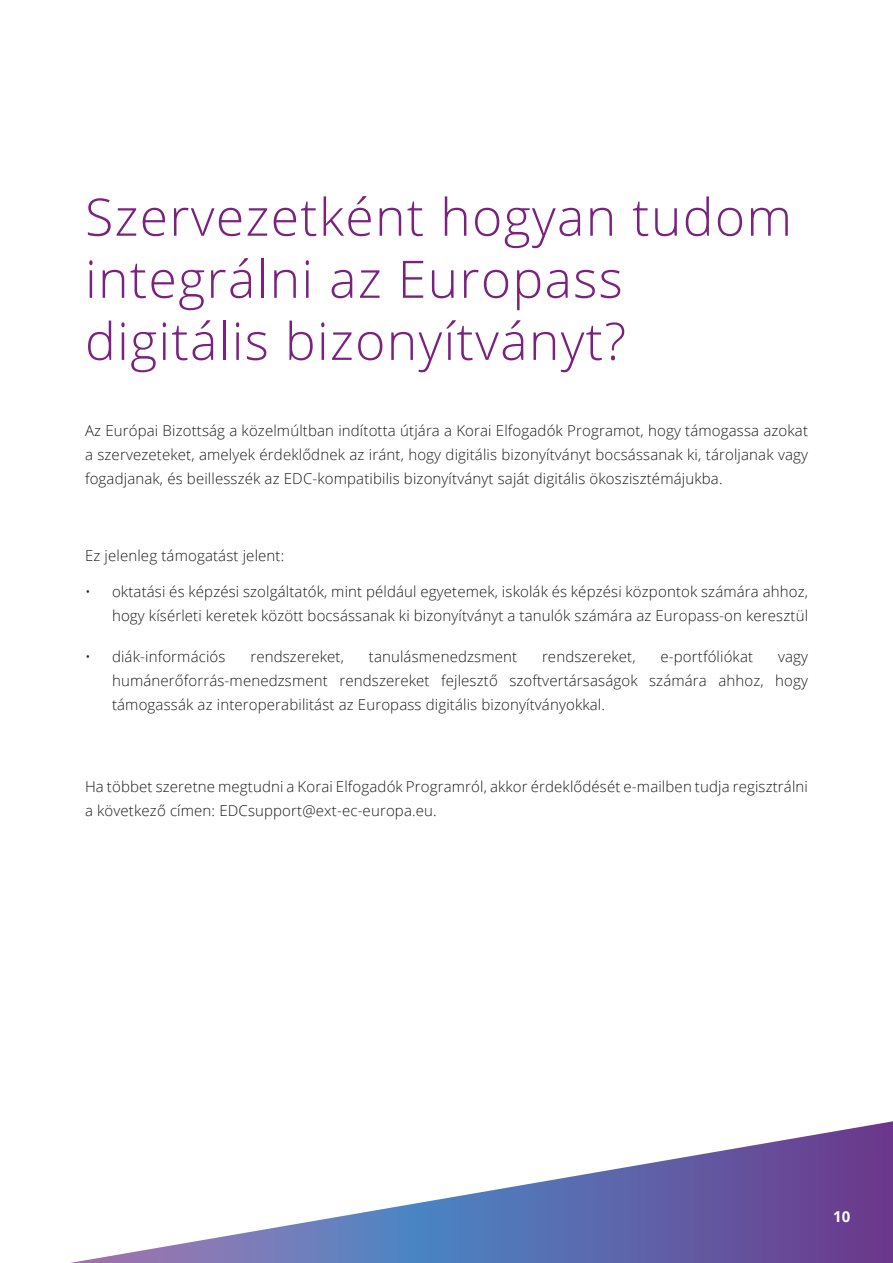
<style>
.page{position:relative;width:893px;height:1263px;background:#fff}
.page>*{position:absolute;margin:0;border:0;box-sizing:border-box;transform-origin:0 0}
.Page_Headings{font:300 51.75px/62.1px "Open Sans";letter-spacing:.025em;color:#7a227e}
.Body{font:300 15px/24px "Open Sans";letter-spacing:.01em;color:#1b1b1a;text-align:justify}
.t1{font:700 15px "Open Sans";color:#fff}
</style>
<div class="page">
<svg style="left:70px;top:1121px;width:823px;height:142px"></svg>
<p class="Page_Headings" style="left:85px;top:184px;width:708px">Szervezetként hogyan tudom integrálni az Europass digitális bizonyítványt?</p>
<p class="Body" style="left:85px;top:418px;width:724px">Az Európai Bizottság a közelmúltban indította útjára a Korai Elfogadók Programot, hogy támogassa azokat a szervezeteket, amelyek érdeklődnek az iránt, hogy digitális bizonyítványt bocsássanak ki, tároljanak vagy fogadjanak, és beillesszék az EDC-kompatibilis bizonyítványt saját digitális ökoszisztémájukba.</p>
<p class="Body" style="left:85px;top:543px;width:201px">Ez jelenleg támogatást jelent:</p>
<p class="Body" style="left:85px;top:579px;width:724px;text-align:right">• oktatási és képzési szolgáltatók, mint például egyetemek, iskolák és képzési központok számára ahhoz, hogy kísérleti keretek között bocsássanak ki bizonyítványt a tanulók számára az Europass-on keresztül</p>
<p class="Body" style="left:85px;top:644px;width:142px">• diák-információs</p>
<p class="Body" style="left:250px;top:644px;width:95px">rendszereket,</p>
<p class="Body" style="left:369px;top:644px;width:150px">tanulásmenedzsment</p>
<p class="Body" style="left:542px;top:644px;width:95px">rendszereket,</p>
<p class="Body" style="left:660px;top:644px;width:94px">e-portfóliókat</p>
<p class="Body" style="left:112px;top:644px;width:697px;text-indent:666px">vagy humánerőforrás-menedzsment rendszereket fejlesztő szoftvertársaságok számára ahhoz, hogy támogassák az interoperabilitást az Europass digitális bizonyítványokkal.</p>
<p class="Body" style="left:85px;top:774px;width:724px">Ha többet szeretne megtudni a Korai Elfogadók Programról, akkor érdeklődését e-mailben tudja regisztrálni a következő címen: EDCsupport@ext-ec-europa.eu.</p>
<p class="t1" style="left:833px;top:1206px;width:19px">10</p>
</div>
